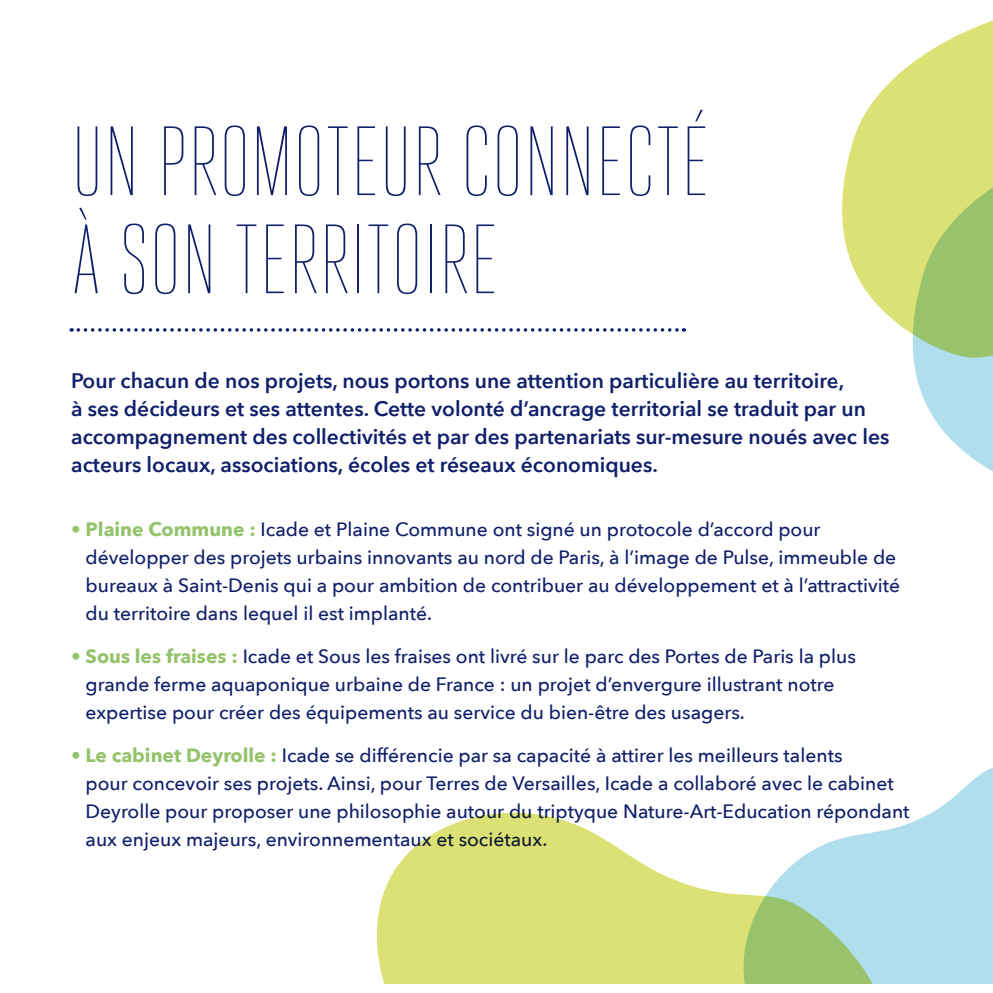
<style>
.page{position:relative;width:993px;height:993px;background:#fff}
.page>*{position:absolute;margin:0;border:0;box-sizing:border-box;transform-origin:0 0}
.t1{font:100 98px/98px "Heroic Condensed";color:#101f69}
.t2{font:600 21px/28px "Avenir Next";color:#101f69}
.t3{font:500 19.25px/28px "Avenir Next";color:#101f69}
.s1{font-weight:700;color:#94c36b}
</style>
<div class="page">
<svg style="left:78px;top:328px;width:606px;height:3px"></svg>
<svg style="left:885px;top:768px;width:107px;height:214px;fill:#b1deed"></svg>
<svg style="left:376px;top:812px;width:509px;height:170px;fill:#dce175"></svg>
<svg style="left:842px;top:21px;width:150px;height:309px;fill:#dce175"></svg>
<svg style="left:906px;top:130px;width:86px;height:341px;background:#c0da9f"></svg>
<h1 class="t1" style="left:71px;top:113px;width:639px">UN PROMOTEUR CONNECTÉ<br>À SON TERRITOIRE</h1>
<p class="t2" style="left:71px;top:366px;width:819px">Pour chacun de nos projets, nous portons une attention particulière au territoire,<br>à ses décideurs et ses attentes. Cette volonté d’ancrage territorial se traduit par un accompagnement des collectivités et par des partenariats sur-mesure noués avec les acteurs locaux, associations, écoles et réseaux économiques.</p>
<p class="t3" style="left:86px;top:514px;width:815px;text-indent:-14px"><span class="s1">• Plaine Commune :</span> Icade et Plaine Commune ont signé un protocole d’accord pour développer des projets urbains innovants au nord de Paris, à l’image de Pulse, immeuble de bureaux à Saint-Denis qui a pour ambition de contribuer au développement et à l’attractivité du territoire dans lequel il est implanté.</p>
<p class="t3" style="left:86px;top:641px;width:771px;text-indent:-14px"><span class="s1">• Sous les fraises :</span> Icade et Sous les fraises ont livré sur le parc des Portes de Paris la plus grande ferme aquaponique urbaine de France : un projet d’envergure illustrant notre expertise pour créer des équipements au service du bien-être des usagers.</p>
<p class="t3" style="left:86px;top:740px;width:825px;text-indent:-14px"><span class="s1">• Le cabinet Deyrolle :</span> Icade se différencie par sa capacité à attirer les meilleurs talents<br>pour concevoir ses projets. Ainsi, pour Terres de Versailles, Icade a collaboré avec le cabinet Deyrolle pour proposer une philosophie autour du triptyque Nature-Art-Education répondant aux enjeux majeurs, environnementaux et sociétaux.</p>
</div>
